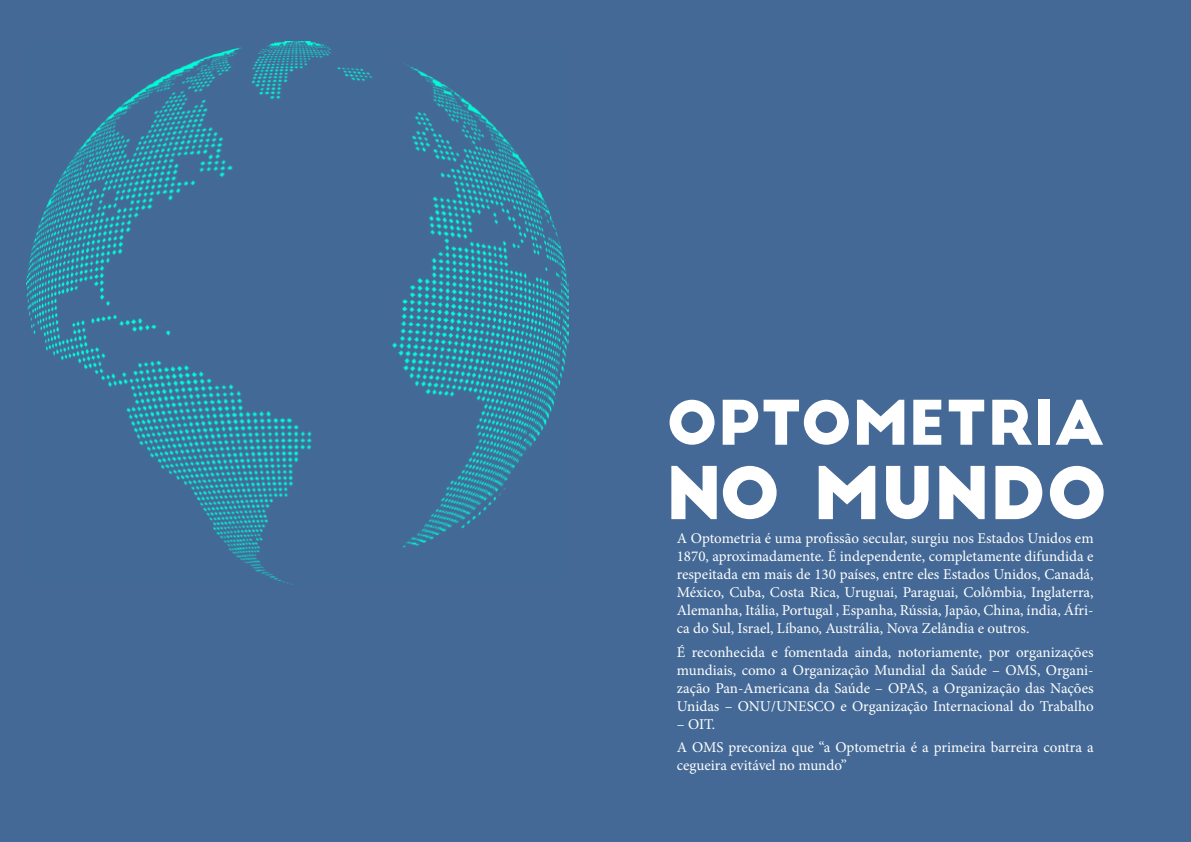
<style>
.page{position:relative;width:1191px;height:842px;background:#446996}
.page>*{position:absolute;margin:0;border:0;box-sizing:border-box;transform-origin:0 0}
.t1{font:71px "Big John";color:#fff}
.t2{font:60px "Big John";color:#fff}
.t3{font:15px/18px "Minion Pro";color:#fff;text-align:justify}
</style>
<div class="page">
<img style="left:27px;top:42px;width:542px;height:542px">
<h2 class="t2" style="left:666px;top:396px;width:440px">OPTOMETRIA</h2>
<h1 class="t1" style="left:666px;top:461px;width:443px">NO MUNDO</h1>
<p class="t3" style="left:677px;top:529px;width:418px">A Optometria é uma profissão secular, surgiu nos Estados Unidos em 1870, aproximadamente. É independente, completamente difundida e respeitada em mais de 130 países, entre eles Estados Unidos, Canadá, México, Cuba, Costa Rica, Uruguai, Paraguai, Colômbia, Inglaterra, Alemanha, Itália, Portugal , Espanha, Rússia, Japão, China, índia, Áfri&shy;ca do Sul, Israel, Líbano, Austrália, Nova Zelândia e outros.</p>
<p class="t3" style="left:677px;top:643px;width:418px">É reconhecida e fomentada ainda, notoriamente, por organizações mundiais, como a Organização Mundial da Saúde – OMS, Organi&shy;zação Pan-Americana da Saúde – OPAS, a Organização das Nações Unidas – ONU/UNESCO e Organização Internacional do Trabalho</p>
<p class="t3" style="left:677px;top:712px;width:418px;line-height:23.7px">– OIT.<br>A OMS preconiza que “a Optometria é a primeira barreira contra a</p>
<p class="t3" style="left:677px;top:756px;width:172px">cegueira evitável no mundo”</p>
</div>
